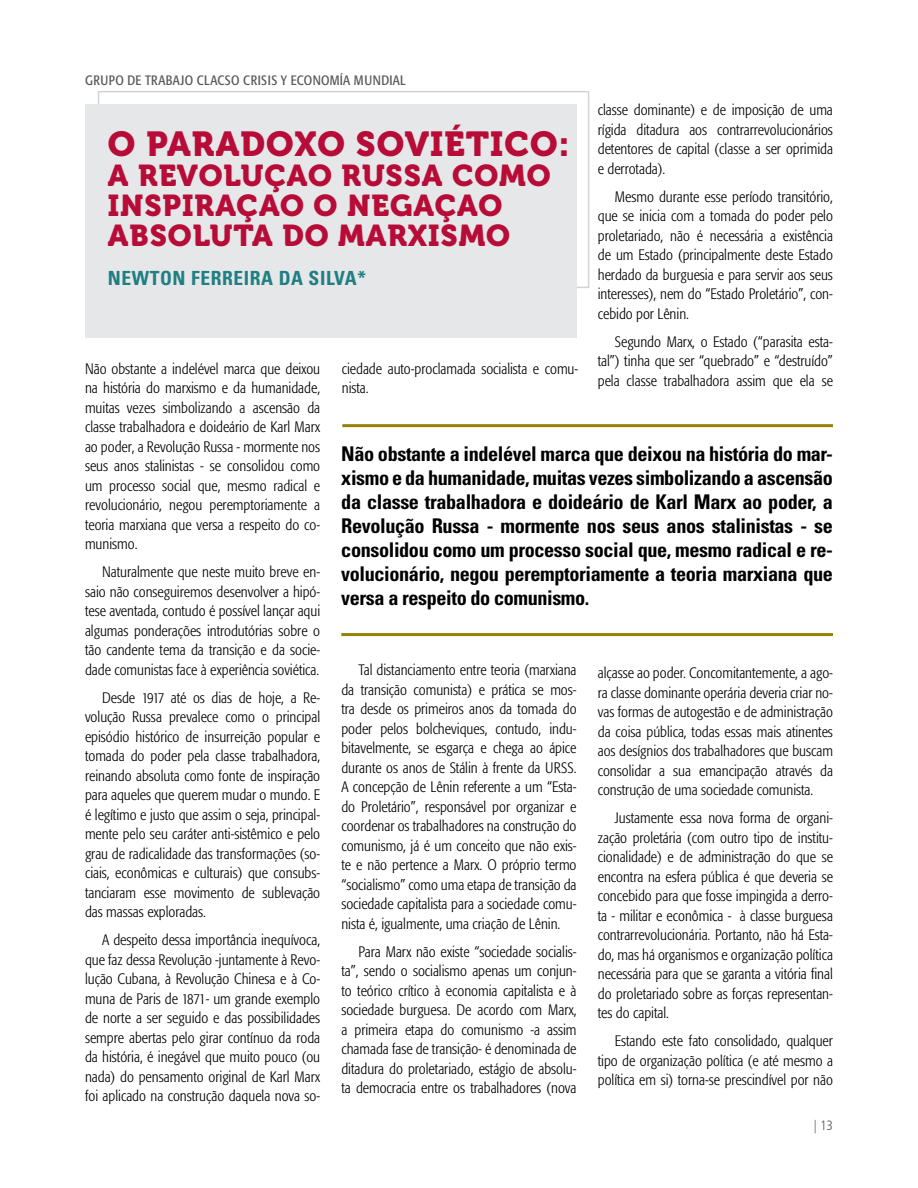
<style>
.page{position:relative;width:918px;height:1188px;background:#fff}
.page>*{position:absolute;margin:0;border:0;box-sizing:border-box;transform-origin:0 0}
.t1{font:34.5px "Museo 900";letter-spacing:.03em;color:#b70c38}
.t2{font:30px/30px "Museo 900";letter-spacing:.03em;color:#b70c38}
.t3{font:700 condensed 20.25px/24px "Univers LT Std";letter-spacing:-.02em;color:#000;text-align:justify}
.t4{font:700 condensed 19.5px "Univers LT Std";letter-spacing:.03em;color:#207f83}
.t5{font:300 condensed 15px/19.5px "Formata";color:#000;text-align:justify}
.t6{font:condensed 13.5px "Formata";letter-spacing:.02em;color:#58595b}
.t7{font:300 condensed 13.5px "Frutiger LT Std";color:#58595b}
</style>
<div class="page">
<hr style="left:342px;top:424px;width:491px;height:3px;background:#938207">
<hr style="left:341px;top:633px;width:492px;height:3px;background:#938207">
<div style="left:98px;top:91px;width:491px;height:197px;border:2px solid #d1d3d4"></div>
<div style="left:85px;top:104px;width:492px;height:234px;background:#e6e7e8"></div>
<p class="t6" style="left:85px;top:72px;width:322px">GRUPO DE TRABAJO CLACSO CRISIS Y ECONOMÍA MUNDIAL</p>
<p class="t5" style="left:598px;top:100px;width:237px">classe dominante) e de imposição de uma rígida ditadura aos contrarrevolucionários detentores de capital (classe a ser oprimida e derrotada).</p>
<p class="t5" style="left:598px;top:187px;width:237px;text-indent:17px">Mesmo durante esse período transitório, que se inicia com a tomada do poder pelo proletariado, não é necessária a existência de um Estado (principalmente deste Estado herdado da burguesia e para servir aos seus interesses), nem do “Estado Proletário”, con&shy;cebido por Lênin.</p>
<p class="t5" style="left:598px;top:332px;width:237px;text-indent:17px">Segundo Marx, o Estado (“parasita esta&shy;tal”) tinha que ser “quebrado” e “destruído” pela classe trabalhadora assim que ela se</p>
<h1 class="t1" style="left:108px;top:124px;width:463px">O PARADOXO SOVIÉTICO:</h1>
<h2 class="t2" style="left:108px;top:160px;width:444px">A REVOLUÇAO RUSSA COMO<br>INSPIRAÇAO O NEGAÇAO<br>ABSOLUTA DO MARXISMO</h2>
<h3 class="t4" style="left:108px;top:266px;width:260px">NEWTON FERREIRA DA SILVA*</h3>
<p class="t5" style="left:342px;top:359px;width:238px">ciedade auto-proclamada socialista e comu&shy;nista.</p>
<p class="t5" style="left:85px;top:359px;width:237px">Não obstante a indelével marca que deixou na história do marxismo e da humanidade, muitas vezes simbolizando a ascensão da classe trabalhadora e doideário de Karl Marx ao poder, a Revolução Russa - mormente nos seus anos stalinistas - se consolidou como um processo social que, mesmo radical e revolucionário, negou peremptoriamente a teoria marxiana que versa a respeito do co&shy;munismo.</p>
<p class="t5" style="left:85px;top:563px;width:237px;text-indent:17px">Naturalmente que neste muito breve en&shy;saio não conseguiremos desenvolver a hipó&shy;tese aventada, contudo é possível lançar aqui algumas ponderações introdutórias sobre o tão candente tema da transição e da socie&shy;dade comunistas face à experiência soviética.</p>
<p class="t5" style="left:85px;top:688px;width:237px;text-indent:17px">Desde 1917 até os dias de hoje, a Re&shy;volução Russa prevalece como o principal episódio histórico de insurreição popular e tomada do poder pela classe trabalhadora, reinando absoluta como fonte de inspiração para aqueles que querem mudar o mundo. E é legítimo e justo que assim o seja, principal&shy;mente pelo seu caráter anti-sistêmico e pelo grau de radicalidade das transformações (so&shy;ciais, econômicas e culturais) que consubs&shy;tanciaram esse movimento de sublevação das massas exploradas.</p>
<p class="t5" style="left:85px;top:931px;width:237px;text-indent:17px">A despeito dessa importância inequívoca, que faz dessa Revolução -juntamente à Revo&shy;lução Cubana, à Revolução Chinesa e à Co&shy;muna de Paris de 1871- um grande exemplo de norte a ser seguido e das possibilidades sempre abertas pelo girar contínuo da roda da história, é inegável que muito pouco (ou nada) do pensamento original de Karl Marx foi aplicado na construção daquela nova so-</p>
<p class="t3" style="left:341px;top:442px;width:493px">Não obstante a indelével marca que deixou na história do mar&shy;xismo e da humanidade, muitas vezes simbolizando a ascensão da classe trabalhadora e doideário de Karl Marx ao poder, a Revolução Russa - mormente nos seus anos stalinistas - se consolidou como um processo social que, mesmo radical e re&shy;volucionário, negou peremptoriamente a teoria marxiana que versa a respeito do comunismo.</p>
<p class="t5" style="left:341px;top:660px;width:237px;text-indent:17px">Tal distanciamento entre teoria (marxiana da transição comunista) e prática se mos&shy;tra desde os primeiros anos da tomada do poder pelos bolcheviques, contudo, indu&shy;bitavelmente, se esgarça e chega ao ápice durante os anos de Stálin à frente da URSS.<br>A concepção de Lênin referente a um “Esta&shy;do Proletário”, responsável por organizar e coordenar os trabalhadores na construção do comunismo, já é um conceito que não exis&shy;te e não pertence a Marx. O próprio termo “socialismo” como uma etapa de transição da sociedade capitalista para a sociedade comu&shy;nista é, igualmente, uma criação de Lênin.</p>
<p class="t5" style="left:341px;top:942px;width:237px;text-indent:17px">Para Marx não existe “sociedade socialis&shy;ta”, sendo o socialismo apenas um conjun&shy;to teórico crítico à economia capitalista e à sociedade burguesa. De acordo com Marx, a primeira etapa do comunismo -a assim chamada fase de transição- é denominada de ditadura do proletariado, estágio de absolu&shy;ta democracia entre os trabalhadores (nova</p>
<p class="t5" style="left:598px;top:663px;width:237px">alçasse ao poder. Concomitantemente, a ago&shy;ra classe dominante operária deveria criar no&shy;vas formas de autogestão e de administração da coisa pública, todas essas mais atinentes aos desígnios dos trabalhadores que buscam consolidar a sua emancipação através da construção de uma sociedade comunista.</p>
<p class="t5" style="left:598px;top:808px;width:237px;text-indent:17px">Justamente essa nova forma de organi&shy;zação proletária (com outro tipo de institu&shy;cionalidade) e de administração do que se encontra na esfera pública é que deveria se concebido para que fosse impingida a derro&shy;ta - militar e econômica - à classe burguesa contrarrevolucionária. Portanto, não há Esta&shy;do, mas há organismos e organização política necessária para que se garanta a vitória final do proletariado sobre as forças representan&shy;tes do capital.</p>
<p class="t5" style="left:598px;top:1031px;width:237px;text-indent:17px">Estando este fato consolidado, qualquer tipo de organização política (e até mesmo a política em si) torna-se prescindível por não</p>
<p class="t7" style="left:814px;top:1117px;width:21px">| 13</p>
</div>
